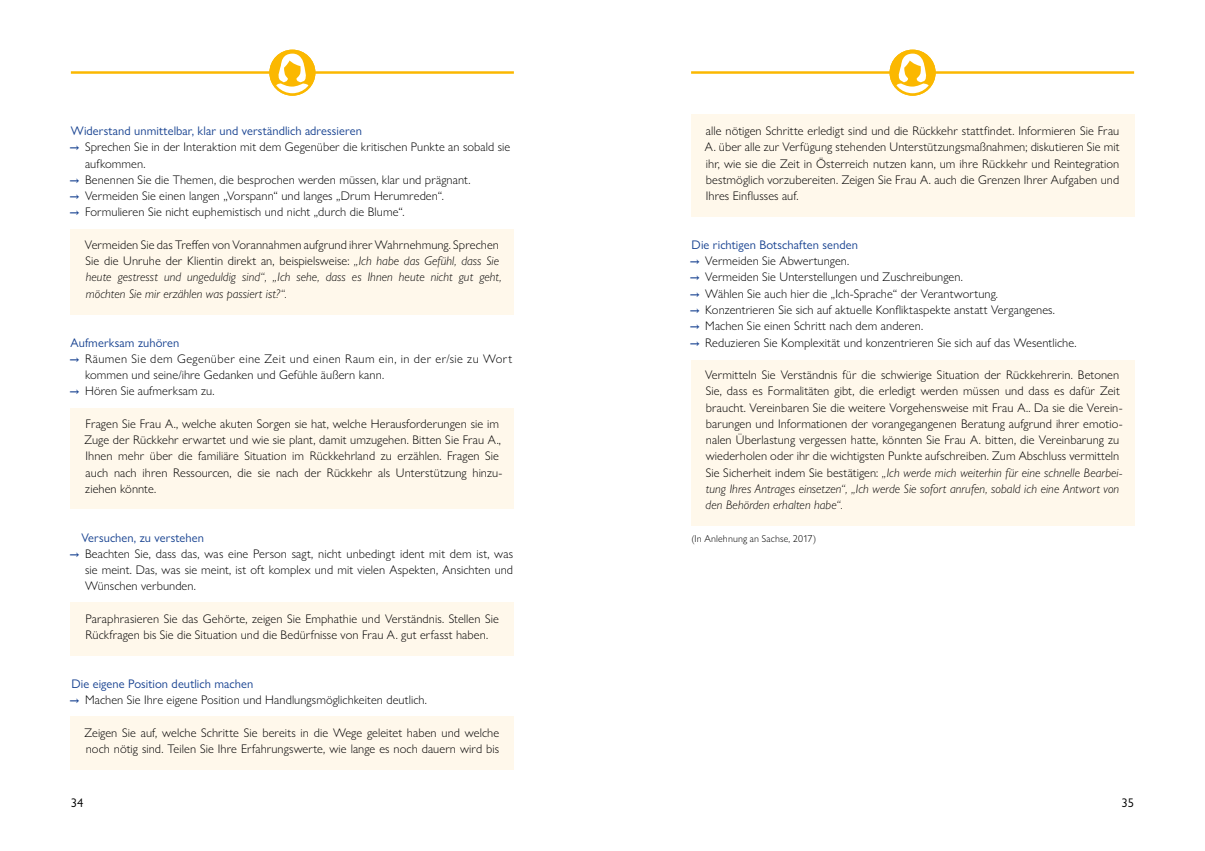
<style>
.page{position:relative;width:1205px;height:851px;background:#fff}
.page>*{position:absolute;margin:0;border:0;box-sizing:border-box;transform-origin:0 0}
.t1{font:300 12.5px/16.2px "Gill Sans Nova";letter-spacing:.005em;color:#000}
.t2{font:italic 300 12.5px/16.2px "Gill Sans Nova";letter-spacing:.005em;color:#000}
.t3{font:12.5px "Gill Sans Nova";letter-spacing:.005em;color:#164190}
.t4{font:300 12.5px/16.2px "Gill Sans Nova";letter-spacing:.03em;color:#000}
.t5{font:12.5px "Gill Sans Nova";color:#000}
.t6{font:300 10px "Gill Sans Nova";letter-spacing:.015em;color:#000}
.s1{font-weight:400;color:#164190}
.s2{font-style:normal}
.s3{font-style:italic}
</style>
<div class="page">
<div style="left:71px;top:229px;width:443px;height:85px;background:#fff8eb"></div>
<div style="left:71px;top:408px;width:443px;height:101px;background:#fff8eb"></div>
<div style="left:71px;top:602px;width:443px;height:53px;background:#fff8eb"></div>
<div style="left:71px;top:716px;width:443px;height:53px;background:#fff8eb"></div>
<div style="left:691px;top:114px;width:443px;height:102px;background:#fff8eb"></div>
<div style="left:691px;top:360px;width:443px;height:165px;background:#fff8eb"></div>
<hr style="left:71px;top:71px;width:443px;height:3px;background:#fbb800">
<div style="left:269px;top:50px;width:46px;height:46px;background:#fbb800;border-radius:50%"></div>
<svg style="left:275px;top:54px;width:34px;height:41px"></svg>
<div style="left:269px;top:50px;width:46px;height:46px;border:2px solid #fbb800;border-radius:50%"></div>
<hr style="left:691px;top:71px;width:443px;height:3px;background:#fbb800">
<div style="left:889px;top:50px;width:46px;height:46px;background:#fbb800;border-radius:50%"></div>
<svg style="left:895px;top:54px;width:34px;height:41px"></svg>
<div style="left:889px;top:50px;width:46px;height:46px;border:2px solid #fbb800;border-radius:50%"></div>
<p class="t3" style="left:71px;top:123px;width:292px">Widerstand unmittelbar, klar und verständlich adressieren</p>
<p class="t1" style="left:85px;top:139px;width:427px;text-indent:-16px"><span class="s1">→</span> Sprechen Sie in der Interaktion mit dem Gegenüber die kritischen Punkte an sobald sie aufkommen.</p>
<p class="t1" style="left:69px;top:171px;width:403px"><span class="s1">→</span> Benennen Sie die Themen, die besprochen werden müssen, klar und prägnant.</p>
<p class="t1" style="left:69px;top:188px;width:376px"><span class="s1">→</span> Vermeiden Sie einen langen „Vorspann“ und langes „Drum Herumreden“.</p>
<p class="t1" style="left:69px;top:204px;width:337px"><span class="s1">→</span> Formulieren Sie nicht euphemistisch und nicht „durch die Blume“.</p>
<p class="t2" style="left:85px;top:236px;width:418px"><span class="s2">Vermeiden Sie das Treffen von Vorannahmen aufgrund ihrer Wahrnehmung. Sprechen Sie die Unruhe der Klientin direkt an, beispielsweise:</span> „Ich habe das Gefühl, dass Sie heute gestresst und ungeduldig sind“, „Ich sehe, dass es Ihnen heute nicht gut geht, möchten Sie mir erzählen was passiert ist?“.</p>
<p class="t3" style="left:71px;top:334px;width:110px">Aufmerksam zuhören</p>
<p class="t4" style="left:85px;top:350px;width:429px;text-indent:-16px"><span class="s1">→</span> Räumen Sie dem Gegenüber eine Zeit und einen Raum ein, in der er/sie zu Wort kommen und seine/ihre Gedanken und Gefühle äußern kann.</p>
<p class="t1" style="left:69px;top:383px;width:147px"><span class="s1">→</span> Hören Sie aufmerksam zu.</p>
<p class="t1" style="left:84px;top:415px;width:419px">Fragen Sie Frau A., welche akuten Sorgen sie hat, welche Herausforderungen sie im Zuge der Rückkehr erwartet und wie sie plant, damit umzugehen. Bitten Sie Frau A., Ihnen mehr über die familiäre Situation im Rückkehrland zu erzählen. Fragen Sie auch nach ihren Ressourcen, die sie nach der Rückkehr als Unterstützung hinzu&shy;ziehen könnte.</p>
<p class="t3" style="left:81px;top:529px;width:124px">Versuchen, zu verstehen</p>
<p class="t1" style="left:85px;top:545px;width:430px;text-align:justify;text-indent:-16px"><span class="s1">→</span> Beachten Sie, dass das, was eine Person sagt, nicht unbedingt ident mit dem ist, was sie meint. Das, was sie meint, ist oft komplex und mit vielen Aspekten, Ansichten und Wünschen verbunden.</p>
<p class="t1" style="left:86px;top:610px;width:415px">Paraphrasieren Sie das Gehörte, zeigen Sie Emphathie und Verständnis. Stellen Sie<br>Rückfragen bis Sie die Situation und die Bedürfnisse von Frau A. gut erfasst haben.</p>
<p class="t3" style="left:71px;top:676px;width:183px">Die eigene Position deutlich machen</p>
<p class="t1" style="left:69px;top:691px;width:359px"><span class="s1">→</span> Machen Sie Ihre eigene Position und Handlungsmöglichkeiten deutlich.</p>
<p class="t1" style="left:84px;top:724px;width:416px">Zeigen Sie auf, welche Schritte Sie bereits in die Wege geleitet haben und welche noch nötig sind. Teilen Sie Ihre Erfahrungswerte, wie lange es noch dauern wird bis</p>
<p class="t1" style="left:705px;top:123px;width:416px;text-align:justify">alle nötigen Schritte erledigt sind und die Rückkehr stattfindet. Informieren Sie Frau A. über alle zur Verfügung stehenden Unterstützungsmaßnahmen; diskutieren Sie mit ihr, wie sie die Zeit in Österreich nutzen kann, um ihre Rückkehr und Reintegration bestmöglich vorzubereiten. Zeigen Sie Frau A. auch die Grenzen Ihrer Aufgaben und Ihres Einflusses auf.</p>
<p class="t3" style="left:691px;top:237px;width:168px">Die richtigen Botschaften senden</p>
<p class="t1" style="left:689px;top:253px;width:161px"><span class="s1">→</span> Vermeiden Sie Abwertungen.</p>
<p class="t1" style="left:689px;top:269px;width:275px"><span class="s1">→</span> Vermeiden Sie Unterstellungen und Zuschreibungen.</p>
<p class="t1" style="left:689px;top:285px;width:310px"><span class="s1">→</span> Wählen Sie auch hier die „Ich-Sprache“ der Verantwortung.</p>
<p class="t1" style="left:689px;top:301px;width:367px"><span class="s1">→</span> Konzentrieren Sie sich auf aktuelle Konfliktaspekte anstatt Vergangenes.</p>
<p class="t1" style="left:689px;top:318px;width:235px"><span class="s1">→</span> Machen Sie einen Schritt nach dem anderen.</p>
<p class="t1" style="left:689px;top:334px;width:388px"><span class="s1">→</span> Reduzieren Sie Komplexität und konzentrieren Sie sich auf das Wesentliche.</p>
<p class="t1" style="left:705px;top:366px;width:419px">Vermitteln Sie Verständnis für die schwierige Situation der Rückkehrerin. Betonen Sie, dass es Formalitäten gibt, die erledigt werden müssen und dass es dafür Zeit braucht. Vereinbaren Sie die weitere Vorgehensweise mit Frau A.. Da sie die Verein&shy;barungen und Informationen der vorangegangenen Beratung aufgrund ihrer emotio&shy;nalen Überlastung vergessen hatte, könnten Sie Frau A. bitten, die Vereinbarung zu wiederholen oder ihr die wichtigsten Punkte aufschreiben. Zum Abschluss vermitteln Sie Sicherheit indem Sie bestätigen: <span class="s3">„Ich werde mich weiterhin für eine schnelle Bearbei&shy;tung Ihres Antrages einsetzen“, „Ich werde Sie sofort anrufen, sobald ich eine Antwort von den Behörden erhalten habe“.</span></p>
<p class="t6" style="left:691px;top:532px;width:126px">(In Anlehnung an Sachse, 2017)</p>
<p class="t5" style="left:71px;top:794px;width:14px">34</p>
<p class="t5" style="left:1121px;top:794px;width:14px">35</p>
</div>
